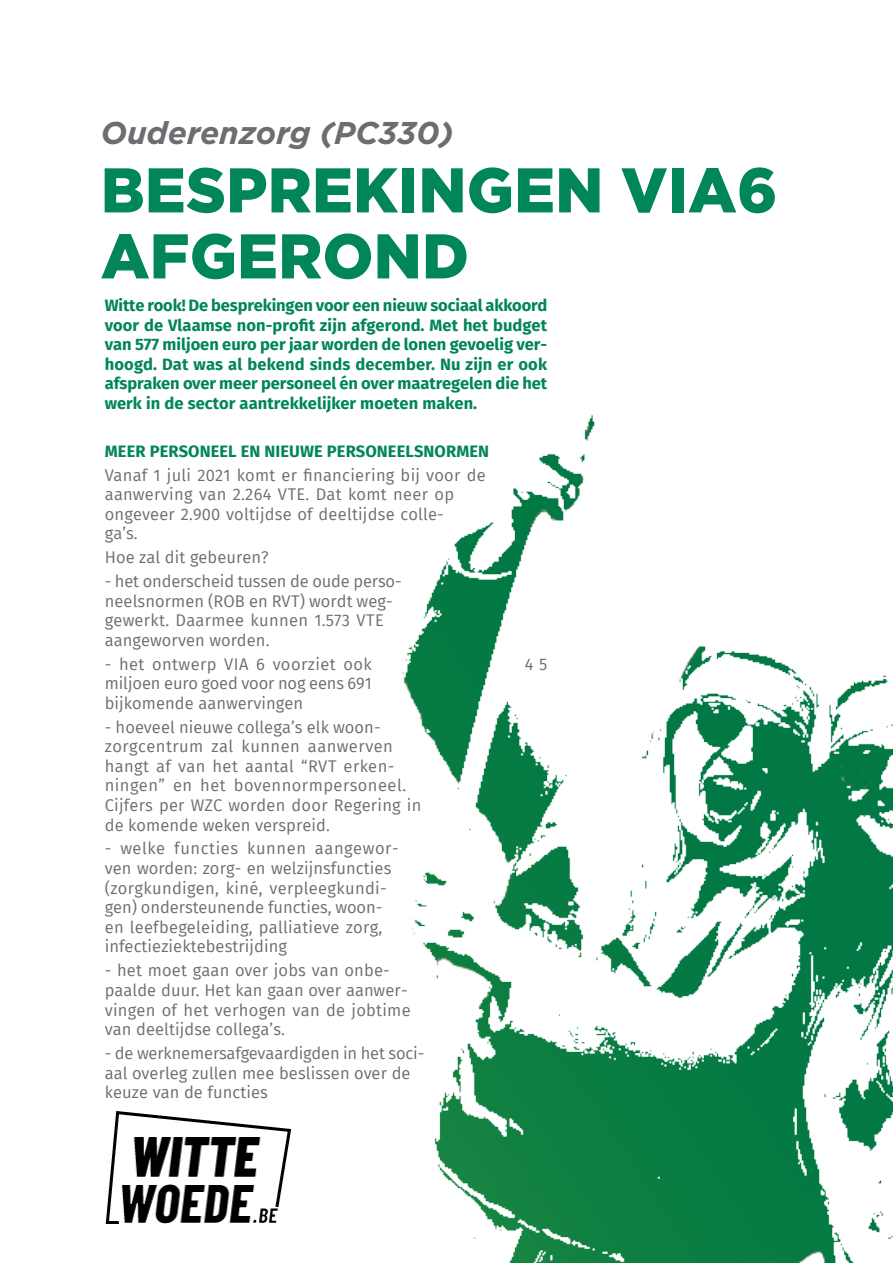
<style>
.page{position:relative;width:893px;height:1263px;background:#fff}
.page>*{position:absolute;margin:0;border:0;box-sizing:border-box;transform-origin:0 0}
.t1{font:900 63px/66px "Gotham";letter-spacing:.005em;color:#008657}
.formulier_2{font:italic 700 31.5px "Gotham";color:#6c6d70}
.body{font:16.5px/19.6px "Fira Sans";letter-spacing:.005em;color:#6c6d70}
.body-2{font:700 16.5px/19.6px "Fira Sans";letter-spacing:.005em;color:#008657;text-align:justify}
.titel-meer{font:700 16.5px "Fira Sans";letter-spacing:.005em;color:#008657}
.body-3{font:16.5px "Fira Sans";letter-spacing:.025em;color:#6c6d70}
</style>
<div class="page">
<img style="left:402px;top:415px;width:491px;height:848px">
<img style="left:105px;top:1111px;width:186px;height:113px">
<p class="formulier_2" style="left:101px;top:112px;width:354px">Ouderenzorg (PC330)</p>
<p class="t1" style="left:101px;top:156px;width:678px">BESPREKINGEN VIA6<br>AFGEROND</p>
<p class="body-2" style="left:105px;top:294px;width:444px">Witte rook! De besprekingen voor een nieuw sociaal akkoord voor de Vlaamse non-profit zijn afgerond. Met het budget van 577 miljoen euro per jaar worden de lonen gevoelig ver&shy;hoogd. Dat was al bekend sinds december. Nu zijn er ook afspraken over meer personeel én over maatregelen die het werk in de sector aantrekkelijker moeten maken.</p>
<p class="titel-meer" style="left:105px;top:437px;width:386px">MEER PERSONEEL EN NIEUWE PERSONEELSNORMEN</p>
<p class="body" style="left:105px;top:464px;width:383px">Vanaf 1 juli 2021 komt er financiering bij voor de aanwerving van 2.264 VTE. Dat komt neer op ongeveer 2.900 voltijdse of deeltijdse colle-<br>ga’s.</p>
<p class="body" style="left:105px;top:547px;width:166px">Hoe zal dit gebeuren?</p>
<p class="body" style="left:105px;top:571px;width:298px">- het onderscheid tussen de oude perso&shy;neelsnormen (ROB en RVT) wordt weg&shy;gewerkt. Daarmee kunnen 1.573 VTE aangeworven worden.</p>
<p class="body-3" style="left:105px;top:652px;width:269px">- het ontwerp VIA 6 voorziet ook</p>
<p class="body" style="left:525px;top:654px;width:24px">4 5</p>
<p class="body" style="left:105px;top:673px;width:269px">miljoen euro goed voor nog eens 691 bijkomende aanwervingen</p>
<p class="body" style="left:105px;top:717px;width:318px">- hoeveel nieuwe collega’s elk woon&shy;zorgcentrum zal kunnen aanwerven hangt af van het aantal “RVT erken&shy;ningen” en het bovennormpersoneel.<br>Cijfers per WZC worden door Regering in de komende weken verspreid.</p>
<p class="body" style="left:105px;top:838px;width:295px">- welke functies kunnen aangewor&shy;ven worden: zorg- en welzijnsfuncties (zorgkundigen, kiné, verpleegkundi&shy;gen) ondersteunende functies, woon&shy;en leefbegeleiding, palliatieve zorg, infectieziektebestrijding</p>
<p class="body" style="left:105px;top:960px;width:307px">- het moet gaan over jobs van onbe&shy;paalde duur. Het kan gaan over aanwer&shy;vingen of het verhogen van de jobtime van deeltijdse collega’s.</p>
<p class="body" style="left:105px;top:1043px;width:321px">- de werknemersafgevaardigden in het soci&shy;aal overleg zullen mee beslissen over de keuze van de functies</p>
</div>
